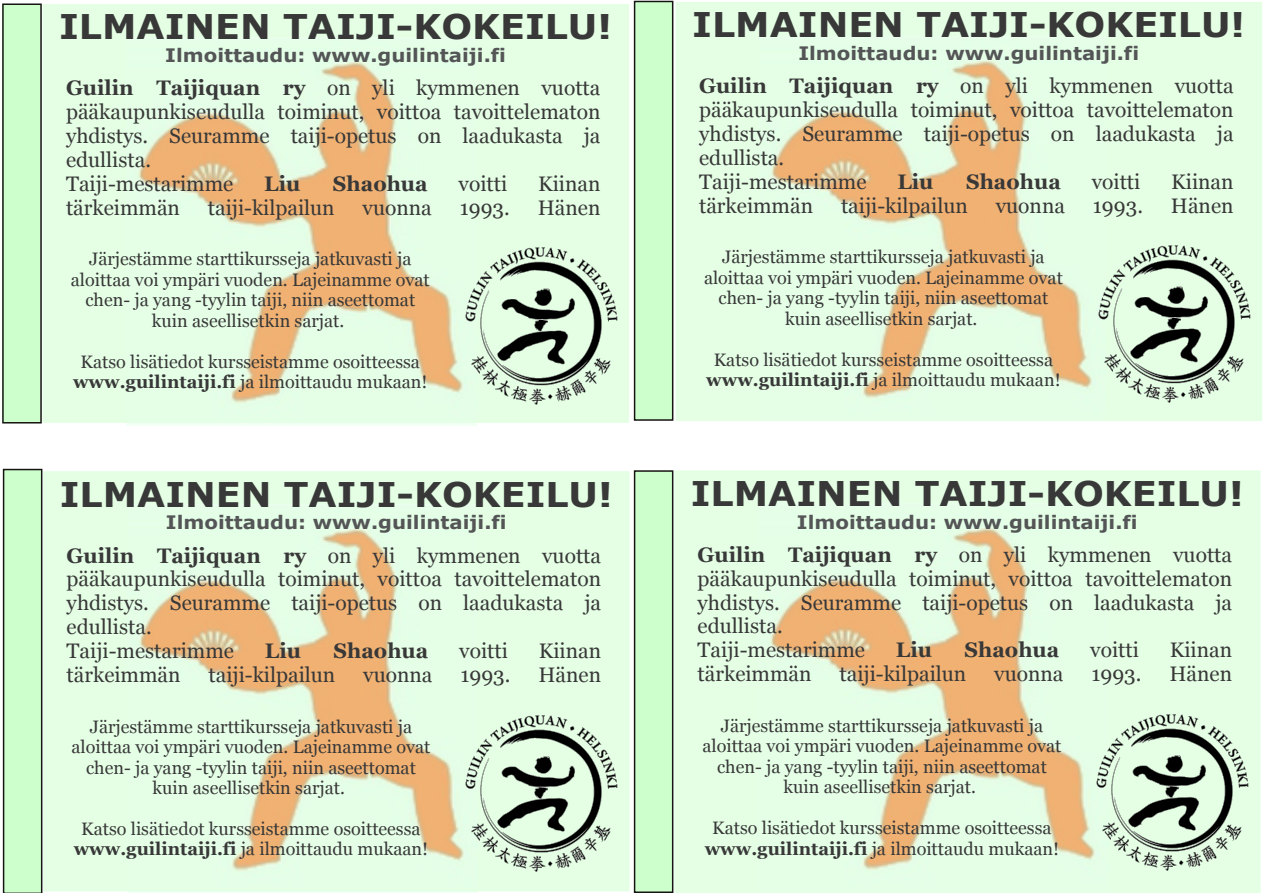
<style>
.page{position:relative;width:1263px;height:893px;background:#fff}
.page>*{position:absolute;margin:0;border:0;box-sizing:border-box;transform-origin:0 0}
.t1{font:700 34.05px "Verdana";color:#383838;scale:1.07 1}
.t2{font:21px/23.9px "Georgia";color:#383838}
.t3{font:700 21px "Georgia";color:#383838}
.t4{font:700 18.6px "Verdana";color:#545556;scale:1.07 1}
.t5{font:18px/20.4px "Georgia";color:#383838;text-align:center}
.s1{font-weight:700}
</style>
<div class="page">
<div style="left:42px;top:3px;width:588px;height:421px;background:#e5ffe5"></div>
<img style="left:127px;top:62px;width:350px;height:364px">
<img style="left:456px;top:241px;width:174px;height:172px">
<div style="left:3px;top:4px;width:38px;height:419px;background:#cfc"></div>
<div style="left:2px;top:3px;width:40px;height:420px;border:2px solid #161413"></div>
<div style="left:42px;top:470px;width:588px;height:422px;background:#e5ffe5"></div>
<img style="left:127px;top:529px;width:350px;height:364px">
<img style="left:457px;top:708px;width:161px;height:172px">
<svg style="left:3px;top:469px;width:39px;height:424px;background:#c0efbf"></svg>
<div style="left:675px;top:1px;width:588px;height:421px;background:#e5ffe5"></div>
<div style="left:674px;top:0;width:589px;height:422px;border:2px solid #fff"></div>
<img style="left:760px;top:61px;width:345px;height:359px">
<img style="left:1089px;top:239px;width:174px;height:172px">
<div style="left:635px;top:1px;width:38px;height:419px;background:#cfc"></div>
<div style="left:634px;top:1px;width:39px;height:420px;border:2px solid #161413"></div>
<div style="left:673px;top:470px;width:588px;height:423px;background:#e5ffe5"></div>
<img style="left:758px;top:504px;width:350px;height:388px">
<img style="left:1088px;top:707px;width:173px;height:172px">
<div style="left:635px;top:471px;width:38px;height:421px;background:#cfc"></div>
<div style="left:634px;top:470px;width:39px;height:423px;border:2px solid #161413"></div>
<h1 class="t1" style="left:59px;top:5px;width:518px">ILMAINEN TAIJI-KOKEILU!</h1>
<p class="t4" style="left:165px;top:43px;width:320px">Ilmoittaudu: www.guilintaiji.fi</p>
<p class="t2" style="left:66px;top:76px;width:536px"><span class="s1">Guilin Taijiquan ry</span> on yli kymmenen vuotta pääkaupunkiseudulla toiminut, voittoa tavoittelematon yhdistys. Seuramme taiji-opetus on laadukasta ja edullista.<br>Taiji-mestarimme</p>
<p class="t3" style="left:264px;top:172px;width:38px">Liu</p>
<p class="t3" style="left:333px;top:172px;width:96px">Shaohua</p>
<p class="t2" style="left:459px;top:172px;width:50px">voitti</p>
<p class="t2" style="left:538px;top:172px;width:64px">Kiinan</p>
<p class="t2" style="left:66px;top:195px;width:115px">tärkeimmän</p>
<p class="t2" style="left:208px;top:195px;width:128px">taiji-kilpailun</p>
<p class="t2" style="left:363px;top:195px;width:71px">vuonna</p>
<p class="t2" style="left:460px;top:195px;width:52px">1993.</p>
<p class="t2" style="left:538px;top:195px;width:64px">Hänen</p>
<p class="t5" style="left:71px;top:249px;width:360px">Järjestämme starttikursseja jatkuvasti ja aloittaa voi ympäri vuoden. Lajeinamme ovat chen- ja yang -tyylin taiji, niin aseettomat kuin aseellisetkin sarjat.</p>
<p class="t5" style="left:73px;top:351px;width:356px">Katso lisätiedot kursseistamme osoitteessa <span class="s1">www.guilintaiji.fi</span> ja ilmoittaudu mukaan!</p>
<h1 class="t1" style="left:60px;top:472px;width:518px">ILMAINEN TAIJI-KOKEILU!</h1>
<p class="t4" style="left:166px;top:511px;width:320px">Ilmoittaudu: www.guilintaiji.fi</p>
<p class="t2" style="left:67px;top:543px;width:536px"><span class="s1">Guilin Taijiquan ry</span> on yli kymmenen vuotta pääkaupunkiseudulla toiminut, voittoa tavoittelematon yhdistys. Seuramme taiji-opetus on laadukasta ja edullista.<br>Taiji-mestarimme</p>
<p class="t3" style="left:265px;top:639px;width:38px">Liu</p>
<p class="t3" style="left:334px;top:639px;width:96px">Shaohua</p>
<p class="t2" style="left:459px;top:639px;width:50px">voitti</p>
<p class="t2" style="left:539px;top:639px;width:64px">Kiinan</p>
<p class="t2" style="left:67px;top:663px;width:115px">tärkeimmän</p>
<p class="t2" style="left:209px;top:663px;width:128px">taiji-kilpailun</p>
<p class="t2" style="left:363px;top:663px;width:71px">vuonna</p>
<p class="t2" style="left:460px;top:663px;width:52px">1993.</p>
<p class="t2" style="left:538px;top:663px;width:64px">Hänen</p>
<p class="t5" style="left:72px;top:716px;width:360px">Järjestämme starttikursseja jatkuvasti ja aloittaa voi ympäri vuoden. Lajeinamme ovat chen- ja yang -tyylin taiji, niin aseettomat kuin aseellisetkin sarjat.</p>
<p class="t5" style="left:74px;top:818px;width:356px">Katso lisätiedot kursseistamme osoitteessa <span class="s1">www.guilintaiji.fi</span> ja ilmoittaudu mukaan!</p>
<h1 class="t1" style="left:692px;top:3px;width:518px">ILMAINEN TAIJI-KOKEILU!</h1>
<p class="t4" style="left:798px;top:41px;width:320px">Ilmoittaudu: www.guilintaiji.fi</p>
<p class="t2" style="left:699px;top:74px;width:536px"><span class="s1">Guilin Taijiquan ry</span> on yli kymmenen vuotta pääkaupunkiseudulla toiminut, voittoa tavoittelematon yhdistys. Seuramme taiji-opetus on laadukasta ja edullista.<br>Taiji-mestarimme</p>
<p class="t3" style="left:897px;top:170px;width:38px">Liu</p>
<p class="t3" style="left:966px;top:170px;width:96px">Shaohua</p>
<p class="t2" style="left:1092px;top:170px;width:50px">voitti</p>
<p class="t2" style="left:1171px;top:170px;width:64px">Kiinan</p>
<p class="t2" style="left:699px;top:193px;width:115px">tärkeimmän</p>
<p class="t2" style="left:841px;top:193px;width:128px">taiji-kilpailun</p>
<p class="t2" style="left:996px;top:193px;width:71px">vuonna</p>
<p class="t2" style="left:1093px;top:193px;width:52px">1993.</p>
<p class="t2" style="left:1171px;top:193px;width:64px">Hänen</p>
<p class="t5" style="left:704px;top:247px;width:360px">Järjestämme starttikursseja jatkuvasti ja aloittaa voi ympäri vuoden. Lajeinamme ovat chen- ja yang -tyylin taiji, niin aseettomat kuin aseellisetkin sarjat.</p>
<p class="t5" style="left:706px;top:349px;width:356px">Katso lisätiedot kursseistamme osoitteessa <span class="s1">www.guilintaiji.fi</span> ja ilmoittaudu mukaan!</p>
<h1 class="t1" style="left:691px;top:472px;width:518px">ILMAINEN TAIJI-KOKEILU!</h1>
<p class="t4" style="left:797px;top:510px;width:320px">Ilmoittaudu: www.guilintaiji.fi</p>
<p class="t2" style="left:698px;top:542px;width:536px"><span class="s1">Guilin Taijiquan ry</span> on yli kymmenen vuotta pääkaupunkiseudulla toiminut, voittoa tavoittelematon yhdistys. Seuramme taiji-opetus on laadukasta ja edullista.<br>Taiji-mestarimme</p>
<p class="t3" style="left:896px;top:638px;width:38px">Liu</p>
<p class="t3" style="left:964px;top:638px;width:96px">Shaohua</p>
<p class="t2" style="left:1090px;top:638px;width:50px">voitti</p>
<p class="t2" style="left:1170px;top:638px;width:64px">Kiinan</p>
<p class="t2" style="left:698px;top:662px;width:115px">tärkeimmän</p>
<p class="t2" style="left:839px;top:662px;width:128px">taiji-kilpailun</p>
<p class="t2" style="left:994px;top:662px;width:71px">vuonna</p>
<p class="t2" style="left:1091px;top:662px;width:52px">1993.</p>
<p class="t2" style="left:1169px;top:662px;width:64px">Hänen</p>
<p class="t5" style="left:702px;top:715px;width:360px">Järjestämme starttikursseja jatkuvasti ja aloittaa voi ympäri vuoden. Lajeinamme ovat chen- ja yang -tyylin taiji, niin aseettomat kuin aseellisetkin sarjat.</p>
<p class="t5" style="left:705px;top:818px;width:356px">Katso lisätiedot kursseistamme osoitteessa <span class="s1">www.guilintaiji.fi</span> ja ilmoittaudu mukaan!</p>
</div>
